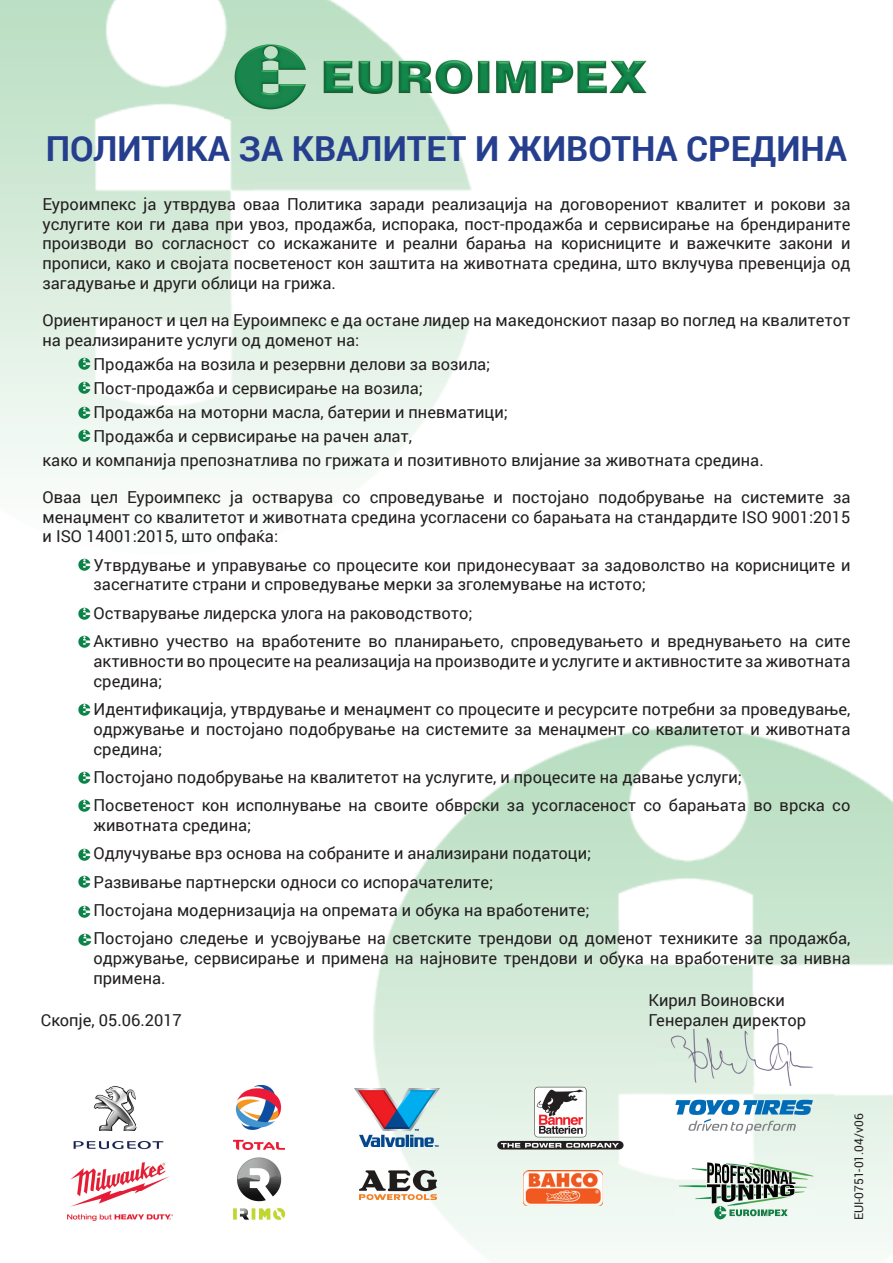
<style>
.page{position:relative;width:893px;height:1263px;background:#fff}
.page>*{position:absolute;margin:0;border:0;box-sizing:border-box;transform-origin:0 0}
.t1{font:700 34.5px "Roboto";color:#253f8e}
.t2{font:16.5px/19.8px "Roboto";color:#231f20}
.t3{font:12px "Roboto";color:#231f20}
</style>
<div class="page">
<img style="left:0;top:0;width:254px;height:571px">
<img style="left:254px;top:0;width:134px;height:43px">
<img style="left:354px;top:727px;width:342px;height:524px">
<img style="left:696px;top:727px;width:197px;height:432px">
<img style="left:224px;top:43px;width:423px;height:75px">
<img style="left:658px;top:1029px;width:172px;height:56px">
<img style="left:73px;top:1085px;width:91px;height:65px">
<img style="left:68px;top:1162px;width:104px;height:58px">
<img style="left:233px;top:1085px;width:51px;height:64px">
<img style="left:523px;top:1171px;width:80px;height:35px">
<img style="left:355px;top:1089px;width:84px;height:57px">
<img style="left:359px;top:1170px;width:77px;height:29px">
<img style="left:492px;top:1085px;width:137px;height:65px">
<img style="left:233px;top:1157px;width:53px;height:63px">
<img style="left:664px;top:1088px;width:169px;height:59px">
<img style="left:674px;top:1156px;width:140px;height:64px">
<svg style="left:79px;top:358px;width:12px;height:11px"></svg>
<svg style="left:79px;top:382px;width:12px;height:12px"></svg>
<svg style="left:79px;top:407px;width:12px;height:12px"></svg>
<svg style="left:79px;top:430px;width:12px;height:12px"></svg>
<svg style="left:79px;top:559px;width:12px;height:11px"></svg>
<svg style="left:79px;top:608px;width:12px;height:11px"></svg>
<svg style="left:79px;top:636px;width:12px;height:12px"></svg>
<svg style="left:79px;top:703px;width:12px;height:12px"></svg>
<svg style="left:79px;top:772px;width:12px;height:11px"></svg>
<svg style="left:79px;top:800px;width:12px;height:11px"></svg>
<svg style="left:79px;top:848px;width:12px;height:12px"></svg>
<svg style="left:79px;top:876px;width:12px;height:11px"></svg>
<svg style="left:79px;top:905px;width:12px;height:12px"></svg>
<svg style="left:79px;top:933px;width:12px;height:12px"></svg>
<h1 class="t1" style="left:46px;top:125px;width:803px">ПОЛИТИКА ЗА КВАЛИТЕТ И ЖИВОТНА СРЕДИНА</h1>
<p class="t2" style="left:43px;top:193px;width:809px;text-align:justify">Еуроимпекс ја утврдува оваа Политика заради реализација на договорениот квалитет и рокови за услугите кои ги дава при увоз, продажба, испорака, пост-продажба и сервисирање на брендираните производи во согласност со искажаните и реални барања на корисниците и важечките закони и прописи, како и својата посветеност кон заштита на животната средина, што вклучува превенција од загадување и други облици на грижа.</p>
<p class="t2" style="left:43px;top:309px;width:809px">Ориентираност и цел на Еуроимпекс е да остане лидер на македонскиот пазар во поглед на квалитетот на реализираните услуги од доменот на:</p>
<p class="t2" style="left:94px;top:353px;width:398px">Продажба на возила и резервни делови за возила;</p>
<p class="t2" style="left:94px;top:377px;width:331px">Пост-продажба и сервисирање на возила;</p>
<p class="t2" style="left:94px;top:401px;width:416px">Продажба на моторни масла, батерии и пневматици;</p>
<p class="t2" style="left:94px;top:425px;width:320px">Продажба и сервисирање на рачен алат,</p>
<p class="t2" style="left:43px;top:450px;width:723px">како и компанија препознатлива по грижата и позитивното влијание за животната средина.</p>
<p class="t2" style="left:43px;top:486px;width:809px;text-align:justify">Оваа цел Еуроимпекс ја остварува со спроведување и постојано подобрување на системите за менаџмент со квалитетот и животната средина усогласени со барањата на стандардите ISO 9001:2015 и ISO 14001:2015, што опфаќа:</p>
<p class="t2" style="left:94px;top:554px;width:758px">Утврдување и управување со процесите кои придонесуваат за задоволство на корисниците и засегнатите страни и спроведување мерки за зголемување на истото;</p>
<p class="t2" style="left:94px;top:598px;width:758px;line-height:28.3px">Остварување лидерска улога на раководството;<br>Активно учество на вработените во планирањето, спроведувањето и вреднувањето на сите</p>
<p class="t2" style="left:94px;top:650px;width:758px">активности во процесите на реализација на производите и услугите и активностите за животната средина;</p>
<p class="t2" style="left:94px;top:699px;width:758px;text-align:justify">Идентификација, утврдување и менаџмент со процесите и ресурсите потребни за проведување, одржување и постојано подобрување на системите за менаџмент со квалитетот и животната средина;</p>
<p class="t2" style="left:94px;top:762px;width:758px;line-height:28.3px">Постојано подобрување на квалитетот на услугите, и процесите на давање услуги;<br>Посветеност кон исполнување на своите обврски за усогласеност со барањата во врска со</p>
<p class="t2" style="left:94px;top:810px;width:758px;line-height:28.3px">животната средина;<br>Одлучување врз основа на собраните и анализирани податоци;<br>Развивање партнерски односи со испорачателите;<br>Постојана модернизација на опремата и обука на вработените;<br>Постојано следење и усвојување на светските трендови од доменот техниките за продажба,</p>
<p class="t2" style="left:94px;top:947px;width:758px">одржување, сервисирање и примена на најновите трендови и обука на вработените за нивна примена.</p>
<p class="t2" style="left:41px;top:1009px;width:143px">Скопје, 05.06.2017</p>
<p class="t2" style="left:648px;top:989px;width:159px">Кирил Воиновски<br>Генерален директор</p>
<p class="t3" style="left:850px;top:1220px;width:108px;rotate:-90deg">EUI-0751-01.04/v06</p>
</div>
